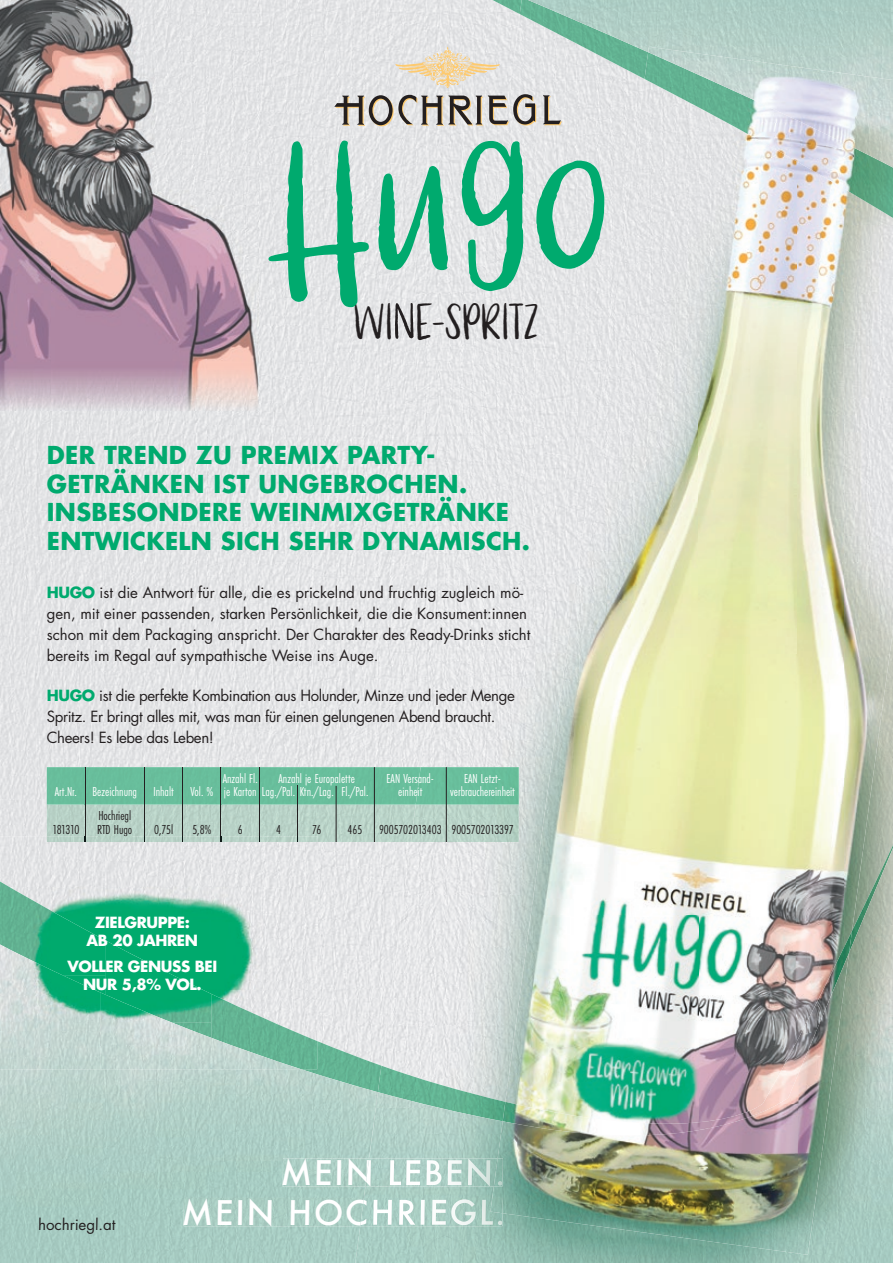
<style>
.page{position:relative;width:893px;height:1263px;background:#fff}
.page>*{position:absolute;margin:0;border:0;box-sizing:border-box;transform-origin:0 0}
.t1{font:213.75px "KG Only Angel";color:#00aa6e;scale:1.08 1}
.t2{font:48px "KG Only Angel";color:#231f20}
.t3{font:500 33px "Futura";color:#fff}
.t4{font:700 24px/28.8px "Futura Std";letter-spacing:.015em;color:#00aa6e}
.t5{font:15px/21px "Futura Std";color:#231f20}
.t6{font:15px/21px "Futura Std";letter-spacing:-.025em;color:#231f20}
.t7{font:700 15px/18px "Futura Std";letter-spacing:-.025em;color:#fff;text-align:center}
.t8{font:13.5px/13.5px "Futura PT Cond";color:#fff;text-align:center}
.t9{font:13.5px "Futura PT Cond";color:#231f20}
.s1{font-size:203.1px}
.s2{font-weight:700;color:#00aa6e}
</style>
<div class="page">
<img style="left:0;top:411px;width:208px;height:388px">
<img style="left:0;top:799px;width:47px;height:37px">
<img style="left:258px;top:0;width:158px;height:213px">
<img style="left:208px;top:213px;width:208px;height:426px">
<img style="left:208px;top:639px;width:203px;height:128px">
<img style="left:317px;top:842px;width:64px;height:199px">
<img style="left:416px;top:0;width:76px;height:426px">
<img style="left:416px;top:426px;width:22px;height:209px">
<img style="left:317px;top:1041px;width:64px;height:34px">
<img style="left:0;top:1069px;width:378px;height:194px">
<img style="left:283px;top:1158px;width:72px;height:28px">
<img style="left:183px;top:1198px;width:172px;height:28px">
<img style="left:492px;top:0;width:28px;height:14px">
<img style="left:381px;top:842px;width:150px;height:233px">
<img style="left:535px;top:80px;width:51px;height:625px">
<img style="left:411px;top:635px;width:124px;height:208px">
<img style="left:438px;top:273px;width:97px;height:363px">
<img style="left:586px;top:80px;width:23px;height:312px">
<img style="left:486px;top:14px;width:49px;height:259px">
<img style="left:378px;top:1075px;width:127px;height:32px">
<img style="left:380px;top:1066px;width:31px;height:10px">
<img style="left:355px;top:1107px;width:161px;height:156px">
<img style="left:516px;top:1211px;width:377px;height:52px">
<img style="left:849px;top:1004px;width:44px;height:207px">
<img style="left:376px;top:1092px;width:63px;height:16px">
<img style="left:849px;top:947px;width:44px;height:57px">
<img style="left:365px;top:1158px;width:127px;height:28px">
<img style="left:360px;top:1198px;width:132px;height:28px">
<img style="left:520px;top:0;width:8px;height:79px">
<img style="left:528px;top:0;width:365px;height:80px">
<img style="left:505px;top:914px;width:194px;height:170px">
<img style="left:699px;top:218px;width:97px;height:866px">
<img style="left:796px;top:218px;width:48px;height:764px">
<img style="left:844px;top:218px;width:49px;height:729px">
<img style="left:531px;top:705px;width:169px;height:210px">
<img style="left:559px;top:392px;width:141px;height:314px">
<img style="left:602px;top:340px;width:98px;height:53px">
<img style="left:609px;top:79px;width:91px;height:261px">
<img style="left:503px;top:1084px;width:275px;height:19px">
<img style="left:774px;top:982px;width:24px;height:102px">
<img style="left:827px;top:931px;width:25px;height:51px">
<img style="left:492px;top:1103px;width:306px;height:150px">
<img style="left:798px;top:953px;width:51px;height:302px">
<img style="left:778px;top:1073px;width:20px;height:31px">
<img style="left:494px;top:1158px;width:9px;height:28px">
<img style="left:490px;top:1198px;width:13px;height:15px">
<img style="left:644px;top:52px;width:249px;height:166px">
<img style="left:648px;top:47px;width:245px;height:121px">
<img style="left:47px;top:804px;width:364px;height:38px">
<img style="left:411px;top:804px;width:108px;height:38px">
<img style="left:98px;top:825px;width:34px;height:11px">
<img style="left:155px;top:824px;width:18px;height:12px">
<img style="left:193px;top:824px;width:18px;height:12px">
<div style="left:47px;top:767px;width:369px;height:37px;background:#68be9c"></div>
<div style="left:416px;top:767px;width:103px;height:37px;background:#68be9c"></div>
<hr style="left:85px;top:767px;width:1px;height:75px;background:#231f20">
<hr style="left:144px;top:767px;width:1px;height:75px;background:#231f20">
<hr style="left:182px;top:767px;width:1px;height:75px;background:#231f20">
<hr style="left:221px;top:767px;width:1px;height:75px;background:#231f20">
<hr style="left:259px;top:767px;width:1px;height:75px;background:#231f20">
<hr style="left:374px;top:767px;width:1px;height:75px;background:#231f20">
<hr style="left:446px;top:767px;width:1px;height:75px;background:#231f20">
<hr style="left:297px;top:786px;width:1px;height:56px;background:#231f20">
<hr style="left:336px;top:786px;width:1px;height:56px;background:#231f20">
<img style="left:0;top:836px;width:106px;height:45px">
<img style="left:106px;top:842px;width:211px;height:96px">
<img style="left:106px;top:938px;width:211px;height:52px">
<img style="left:212px;top:990px;width:105px;height:4px">
<img style="left:0;top:881px;width:106px;height:94px">
<div style="left:106px;top:940px;width:106px;height:82px;background:#00aa6d"></div>
<img style="left:100px;top:975px;width:6px;height:17px">
<img style="left:211px;top:994px;width:106px;height:75px">
<img style="left:201px;top:1022px;width:11px;height:12px">
<img style="left:0;top:944px;width:100px;height:125px">
<img style="left:100px;top:992px;width:101px;height:77px">
<img style="left:201px;top:1034px;width:100px;height:35px">
<img style="left:47px;top:836px;width:270px;height:6px">
<img style="left:0;top:0;width:258px;height:411px">
<svg style="left:395px;top:303px;width:19px;height:36px"></svg>
<svg style="left:543px;top:95px;width:19px;height:30px"></svg>
<svg style="left:334px;top:94px;width:202px;height:32px;background:#aca7a1"></svg>
<svg style="left:395px;top:47px;width:105px;height:41px;background:#e9decc"></svg>
<svg style="left:266px;top:138px;width:104px;height:172px;background:#e3e4e6"></svg>
<h1 class="t1" style="left:370px;top:100px;width:223px">u<span class="s1">g</span>o</h1>
<h2 class="t2" style="left:354px;top:295px;width:186px">W| E-SPR|TZ</h2>
<h3 class="t4" style="left:47px;top:440px;width:485px">DER TREND ZU PREMIX PARTY-<br>GETRÄNKEN IST UNGEBROCHEN.<br>INSBESONDERE WEINMIXGETRÄNKE<br>ENTWICKELN SICH SEHR DYNAMISCH.</h3>
<p class="t5" style="left:47px;top:582px;width:485px"><span class="s2">HUGO</span> ist die Antwort für alle, die es prickelnd und fruchtig zugleich mö&shy;gen, mit einer passenden, starken Persönlichkeit, die die Konsument:innen schon mit dem Packaging anspricht. Der Charakter des Ready-Drinks sticht bereits im Regal auf sympathische Weise ins Auge.</p>
<p class="t6" style="left:47px;top:685px;width:470px"><span class="s2">HUGO</span> ist die perfekte Kombination aus Holunder, Minze und jeder Menge<br>Spritz. Er bringt alles mit, was man für einen gelungenen Abend braucht.<br>Cheers! Es lebe das Leben!</p>
<p class="t8" style="left:223px;top:771px;width:37px">Anzahl Fl.</p>
<p class="t8" style="left:279px;top:771px;width:78px">Anzahl je Europalette</p>
<p class="t8" style="left:55px;top:785px;width:24px">Art.Nr.</p>
<p class="t8" style="left:154px;top:785px;width:216px">Inhalt Vol. % je Karton Lag./Pal. Ktn./Lag. Fl./Pal.</p>
<p class="t8" style="left:93px;top:785px;width:46px">Bezeichnung</p>
<p class="t8" style="left:387px;top:771px;width:49px">EAN Versand&shy;einheit</p>
<p class="t8" style="left:450px;top:771px;width:66px">EAN Letzt&shy;verbrauchereinheit</p>
<p class="t9" style="left:98px;top:808px;width:34px">Hochriegl</p>
<p class="t9" style="left:52px;top:821px;width:28px">181310</p>
<p class="t9" style="left:97px;top:821px;width:37px">RTD Hugo</p>
<p class="t9" style="left:154px;top:821px;width:21px">0,75l</p>
<p class="t9" style="left:192px;top:821px;width:21px">5,8%</p>
<p class="t9" style="left:238px;top:821px;width:6px">6</p>
<p class="t9" style="left:276px;top:821px;width:6px">4</p>
<p class="t9" style="left:312px;top:821px;width:11px">76</p>
<p class="t9" style="left:348px;top:821px;width:168px">465 9005702013403 9005702013397</p>
<p class="t7" style="left:87px;top:913px;width:113px">ZIELGRUPPE:<br>AB 20 JAHREN</p>
<p class="t7" style="left:67px;top:957px;width:151px">VOLLER GENUSS BEI<br>NUR 5,8% VOL.</p>
<p class="t5" style="left:38px;top:1214px;width:79px">hochriegl.at</p>
<h3 class="t3" style="left:181px;top:1190px;width:326px">MEIN HOCHRIEGL.</h3>
</div>
